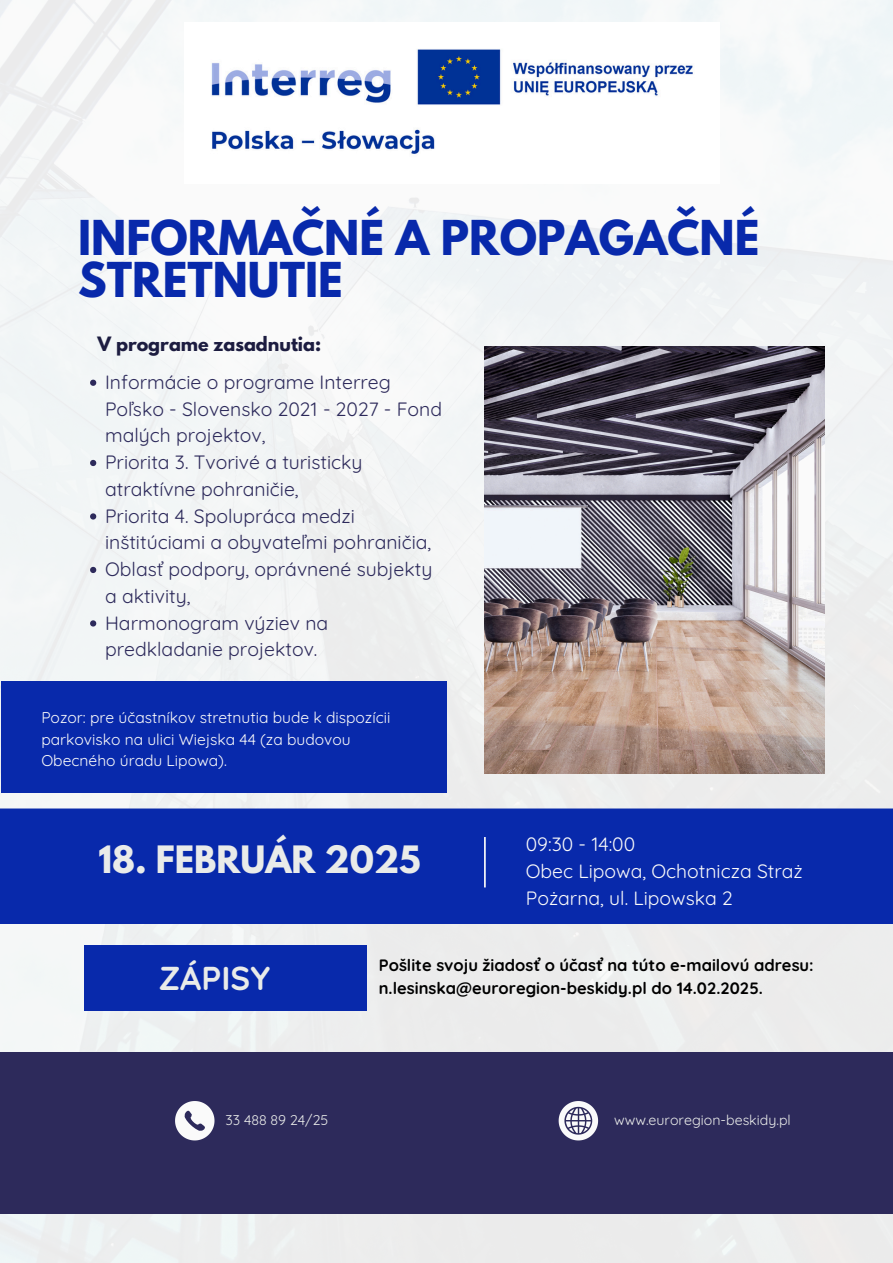
<style>
.page{position:relative;width:893px;height:1263px;background:#fff}
.page>*{position:absolute;margin:0;border:0;box-sizing:border-box;transform-origin:0 0}
.t1{font:700 42.6px/42.2px "League Spartan";color:#0829ab}
.t2{font:700 33.45px "League Spartan";color:#e9ebe9}
.t3{font:700 33.15px "Quicksand";color:#e9ebe9}
.t4{font:19.27px/26.8px "Quicksand";color:#2d2a5b}
.t5{font:19.27px/26.9px "Quicksand";color:#fafafa}
.t6{font:700 17.55px "League Spartan";color:#1c1c40}
.t7{font:700 16.5px/22.5px "Quicksand";color:#000}
.t8{font:15.52px/21.4px "Quicksand";color:#fafafa}
.t9{font:14.1px "Quicksand";color:#e9ebe9}
</style>
<div class="page">
<img style="left:0;top:0;width:893px;height:1263px">
<div style="left:0;top:1052px;width:893px;height:161px;background:#2d2a5b"></div>
<div style="left:84px;top:945px;width:282px;height:66px;background:#0829ab"></div>
<div style="left:0;top:808px;width:893px;height:116px;background:#0829ab"></div>
<hr style="left:484px;top:837px;width:2px;height:50px;background:#fafafa">
<img style="left:484px;top:346px;width:340px;height:428px">
<img style="left:185px;top:22px;width:534px;height:162px">
<svg style="left:175px;top:1101px;width:39px;height:39px"></svg>
<svg style="left:558px;top:1101px;width:40px;height:39px"></svg>
<svg style="left:90px;top:380px;width:6px;height:6px"></svg>
<svg style="left:90px;top:460px;width:6px;height:6px"></svg>
<svg style="left:90px;top:513px;width:6px;height:6px"></svg>
<svg style="left:90px;top:567px;width:6px;height:6px"></svg>
<svg style="left:90px;top:620px;width:6px;height:6px"></svg>
<div style="left:1px;top:681px;width:445px;height:112px;background:#0829ab"></div>
<p class="t1" style="left:78px;top:222px;width:683px">INFORMAČNÉ A PROPAGAČNÉ<br>STRETNUTIE</p>
<h1 class="t6" style="left:97px;top:335px;width:225px">V programe zasadnutia:</h1>
<p class="t4" style="left:105px;top:368px;width:338px">Informácie o programe Interreg<br>Poľsko - Slovensko 2021 - 2027 - Fond malých projektov,</p>
<p class="t4" style="left:105px;top:449px;width:259px">Priorita 3. Tvorivé a turisticky atraktívne pohraničie,</p>
<h6 class="t4" style="left:105px;top:502px;width:328px">Priorita 4. Spolupráca medzi inštitúciami a obyvateľmi pohraničia,</h6>
<p class="t4" style="left:105px;top:555px;width:329px">Oblasť podpory, oprávnené subjekty a aktivity,</p>
<p class="t4" style="left:105px;top:609px;width:225px">Harmonogram výziev na predkladanie projektov.</p>
<h5 class="t8" style="left:41px;top:707px;width:350px">Pozor: pre účastníkov stretnutia bude k dispozícii parkovisko na ulici Wiejska 44 (za budovou<br>Obecného úradu Lipowa).</h5>
<h3 class="t2" style="left:98px;top:843px;width:324px">18. FEBRUÁR 2025</h3>
<h2 class="t5" style="left:526px;top:830px;width:278px">09:30 - 14:00<br>Obec Lipowa, Ochotnicza Straż<br>Pożarna, ul. Lipowska 2</h2>
<h2 class="t3" style="left:159px;top:957px;width:113px">ZÁPISY</h2>
<h4 class="t7" style="left:379px;top:953px;width:436px">Pošlite svoju žiadosť o účasť na túto e-mailovú adresu: n.lesinska@euroregion-beskidy.pl do 14.02.2025.</h4>
<p class="t9" style="left:225px;top:1111px;width:104px">33 488 89 24/25</p>
<p class="t9" style="left:614px;top:1111px;width:178px">www.euroregion-beskidy.pl</p>
</div>
